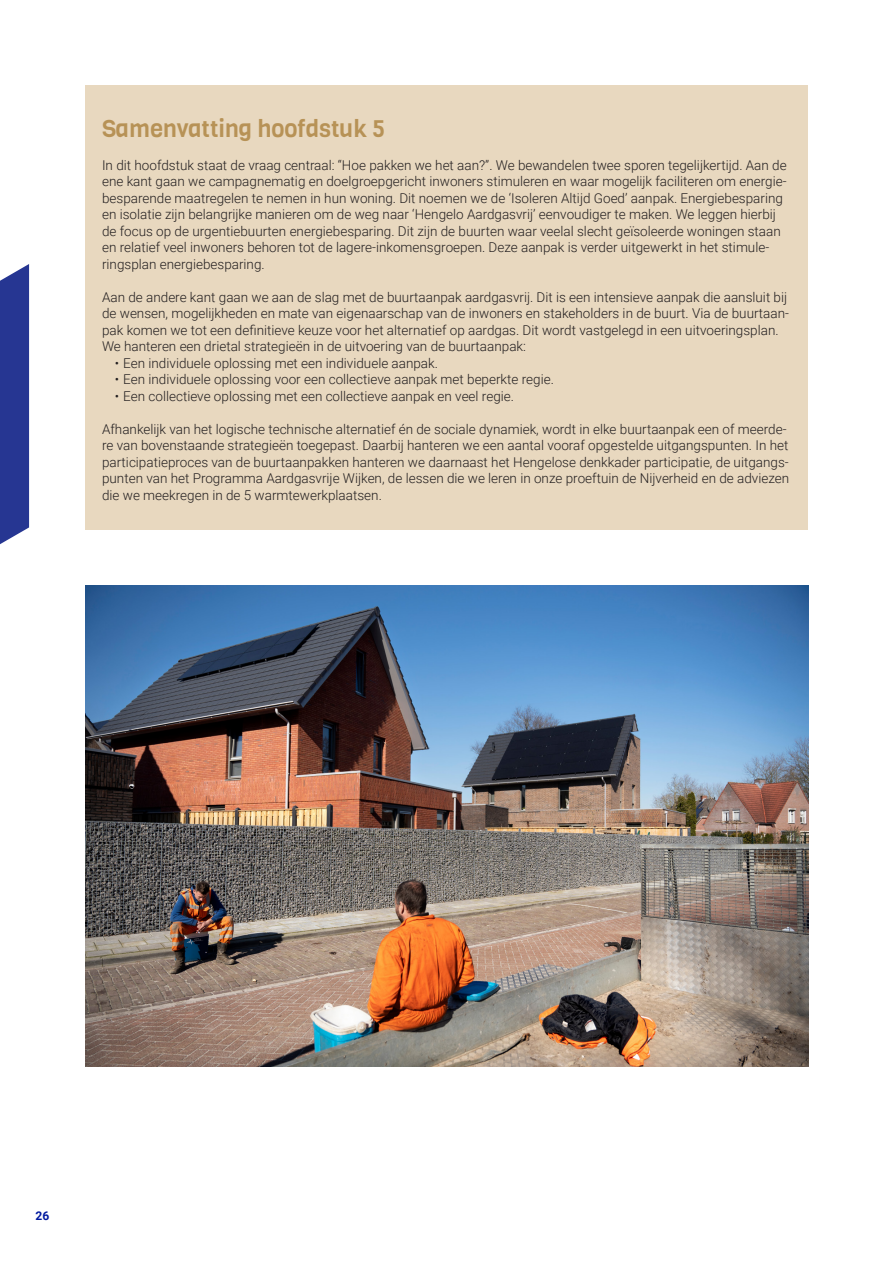
<style>
.page{position:relative;width:893px;height:1263px;background:#fff}
.page>*{position:absolute;margin:0;border:0;box-sizing:border-box;transform-origin:0 0}
.t1{font:24px "Viga";color:#b79256}
.t2{font:300 13.5px/16.5px "Roboto";color:#231f20}
.t3{font:700 12px "Roboto";color:#00199f}
</style>
<div class="page">
<div style="left:0;top:264px;width:29px;height:281px;background:#263692"></div>
<div style="left:85px;top:85px;width:723px;height:444px;background:#e8d8bf"></div>
<img style="left:86px;top:585px;width:722px;height:482px">
<h1 class="t1" style="left:102px;top:112px;width:285px">Samenvatting hoofdstuk 5</h1>
<p class="t2" style="left:102px;top:156px;width:686px">In dit hoofdstuk staat de vraag centraal: “Hoe pakken we het aan?”. We bewandelen twee sporen tegelijkertijd. Aan de ene kant gaan we campagnematig en doelgroepgericht inwoners stimuleren en waar mogelijk faciliteren om energie&shy;besparende maatregelen te nemen in hun woning. Dit noemen we de ‘Isoleren Altijd Goed’ aanpak. Energiebesparing en isolatie zijn belangrijke manieren om de weg naar ‘Hengelo Aardgasvrij’ eenvoudiger te maken. We leggen hierbij de focus op de urgentiebuurten energiebesparing. Dit zijn de buurten waar veelal slecht geïsoleerde woningen staan en relatief veel inwoners behoren tot de lagere-inkomensgroepen. Deze aanpak is verder uitgewerkt in het stimule&shy;ringsplan energiebesparing.</p>
<p class="t2" style="left:102px;top:288px;width:688px">Aan de andere kant gaan we aan de slag met de buurtaanpak aardgasvrij. Dit is een intensieve aanpak die aansluit bij de wensen, mogelijkheden en mate van eigenaarschap van de inwoners en stakeholders in de buurt. Via de buurtaan&shy;pak komen we tot een definitieve keuze voor het alternatief op aardgas. Dit wordt vastgelegd in een uitvoeringsplan.<br>We hanteren een drietal strategieën in de uitvoering van de buurtaanpak:</p>
<p class="t2" style="left:115px;top:354px;width:325px">• Een individuele oplossing met een individuele aanpak.</p>
<p class="t2" style="left:115px;top:370px;width:441px">• Een individuele oplossing voor een collectieve aanpak met beperkte regie.</p>
<p class="t2" style="left:115px;top:387px;width:401px">• Een collectieve oplossing met een collectieve aanpak en veel regie.</p>
<p class="t2" style="left:102px;top:420px;width:689px">Afhankelijk van het logische technische alternatief én de sociale dynamiek, wordt in elke buurtaanpak een of meerde&shy;re van bovenstaande strategieën toegepast. Daarbij hanteren we een aantal vooraf opgestelde uitgangspunten. In het participatieproces van de buurtaanpakken hanteren we daarnaast het Hengelose denkkader participatie, de uitgangs&shy;punten van het Programma Aardgasvrije Wijken, de lessen die we leren in onze proeftuin de Nijverheid en de adviezen die we meekregen in de 5 warmtewerkplaatsen.</p>
<p class="t3" style="left:36px;top:1207px;width:15px">26</p>
</div>
